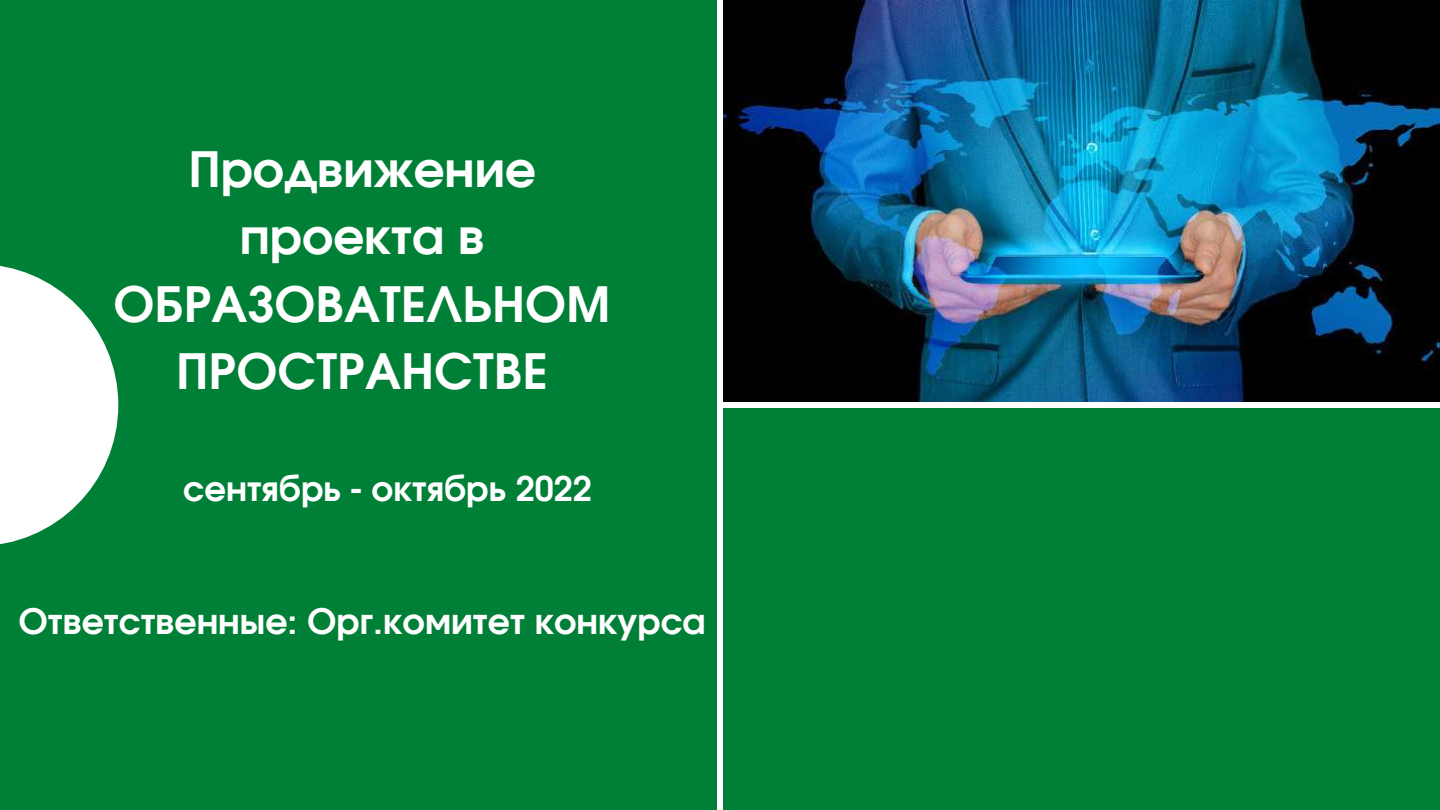
<style>
.page{position:relative;width:1440px;height:810px;background:#fff}
.page>*{position:absolute;margin:0;border:0;box-sizing:border-box;transform-origin:0 0}
.t1{font:700 48.7px/67.5px "Evolventa";color:#fff;text-align:center}
.t2{font:700 35px "Evolventa";color:#fff}
.t3{font:700 34px "Evolventa";color:#fff}
</style>
<div class="page">
<div style="left:0;top:0;width:716px;height:810px;background:#008037"></div>
<img style="left:724px;top:0;width:716px;height:401px">
<div style="left:724px;top:409px;width:716px;height:401px;background:#008037"></div>
<svg style="left:0;top:266px;width:118px;height:279px"></svg>
<p class="t1" style="left:114px;top:138px;width:499px">Продвижение проекта в<br>ОБРАЗОВАТЕЛЬНОМ<br>ПРОСТРАНСТВЕ</p>
<p class="t3" style="left:183px;top:474px;width:410px">сентябрь - октябрь 2022</p>
<p class="t2" style="left:18px;top:606px;width:689px">Ответственные: Орг.комитет конкурса</p>
</div>
